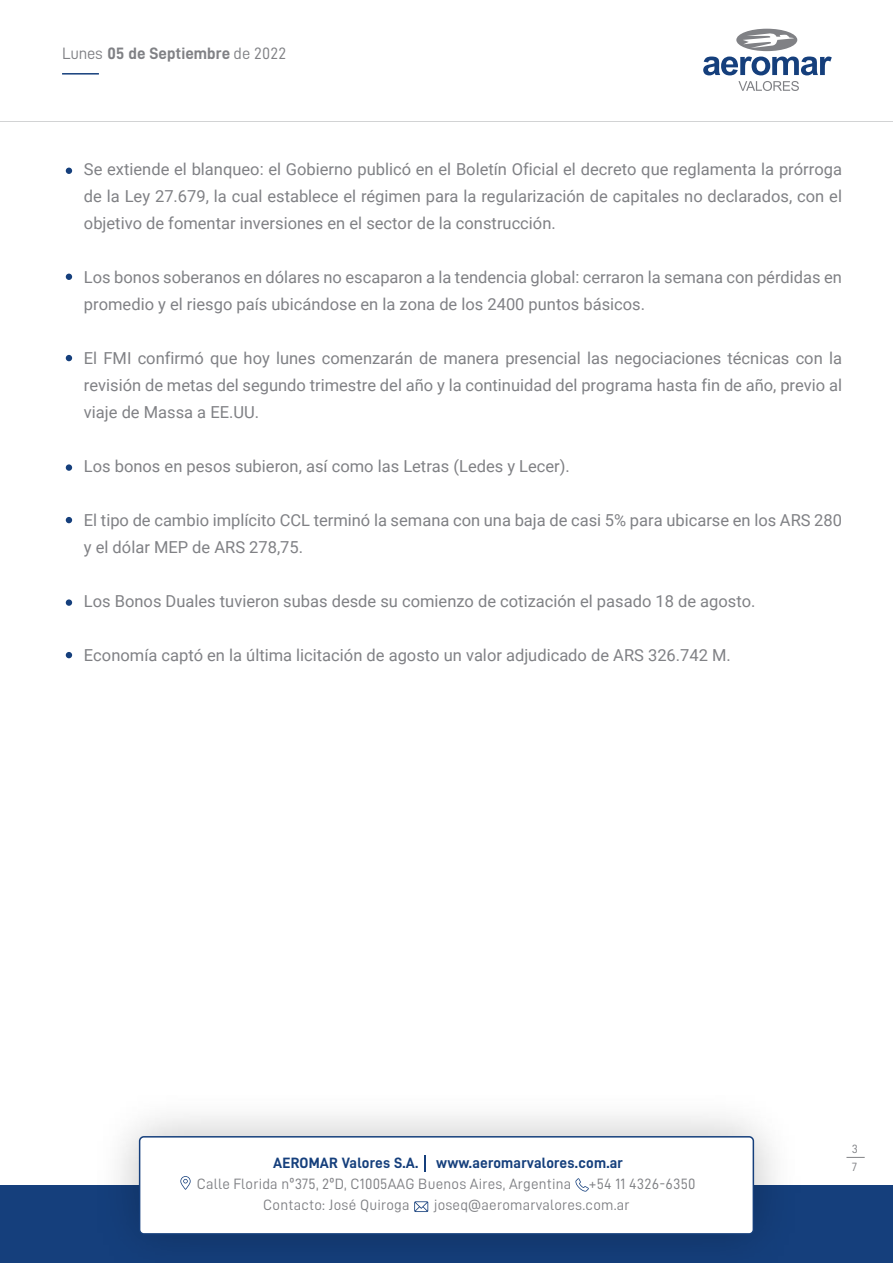
<style>
.page{position:relative;width:893px;height:1263px;background:#fff}
.page>*{position:absolute;margin:0;border:0;box-sizing:border-box;transform-origin:0 0}
.t1{font:16.5px/27px "Roboto";color:#808185;text-align:justify}
.t2{font:16.5px "D DIN Bold";color:#808185}
.t3{font:15px/21px "D DIN";letter-spacing:.015em;color:#808185}
.t4{font:15px "D DIN Bold";letter-spacing:.015em;color:#153f7c}
.t5{font:12px "D DIN";color:#808185}
.s1{font-family:"D DIN"}
</style>
<div class="page">
<svg style="left:846px;top:1157px;width:19px;height:1px"></svg>
<div style="left:0;top:1185px;width:893px;height:78px;background:#153f7c"></div>
<div style="left:140px;top:1137px;width:613px;height:97px;background:#fff;border-radius:4px"></div>
<div style="left:139px;top:1136px;width:615px;height:98px;border:2px solid #153f7c;border-radius:4px"></div>
<svg style="left:425px;top:1155px;width:1px;height:17px"></svg>
<svg style="left:414px;top:1201px;width:14px;height:11px"></svg>
<svg style="left:575px;top:1178px;width:14px;height:13px"></svg>
<svg style="left:180px;top:1176px;width:11px;height:14px"></svg>
<hr style="left:0;top:121px;width:893px;height:1px;background:#808185">
<svg style="left:703px;top:57px;width:129px;height:18px"></svg>
<svg style="left:738px;top:81px;width:61px;height:10px"></svg>
<div style="left:736px;top:29px;width:61px;height:22px;background:#808185;border-radius:50%"></div>
<svg style="left:743px;top:33px;width:51px;height:15px"></svg>
<hr style="left:62px;top:73px;width:37px;height:2px;background:#153f7c">
<svg style="left:66px;top:168px;width:6px;height:6px"></svg>
<svg style="left:66px;top:355px;width:6px;height:6px"></svg>
<div style="left:66px;top:464px;width:6px;height:7px;background:#153f7c;border-radius:50%"></div>
<svg style="left:66px;top:517px;width:6px;height:6px"></svg>
<div style="left:66px;top:599px;width:6px;height:7px;background:#153f7c;border-radius:50%"></div>
<svg style="left:66px;top:652px;width:6px;height:6px"></svg>
<svg style="left:66px;top:274px;width:6px;height:6px"></svg>
<p class="t2" style="left:62px;top:45px;width:225px"><span class="s1">Lunes</span> 05 de Septiembre <span class="s1">de 2022</span></p>
<p class="t1" style="left:84px;top:155px;width:760px">Se extiende el blanqueo: el Gobierno publicó en el Boletín Oficial el decreto que reglamenta la prórroga de la Ley 27.679, la cual establece el régimen para la regularización de capitales no declarados, con el objetivo de fomentar inversiones en el sector de la construcción.</p>
<p class="t1" style="left:84px;top:263px;width:760px">Los bonos soberanos en dólares no escaparon a la tendencia global: cerraron la semana con pérdidas en promedio y el riesgo país ubicándose en la zona de los 2400 puntos básicos.</p>
<p class="t1" style="left:84px;top:344px;width:760px">El FMI confirmó que hoy lunes comenzarán de manera presencial las negociaciones técnicas con la revisión de metas del segundo trimestre del año y la continuidad del programa hasta fin de año, previo al viaje de Massa a EE.UU.</p>
<p class="t1" style="left:84px;top:452px;width:487px">Los bonos en pesos subieron, así como las Letras (Ledes y Lecer).</p>
<p class="t1" style="left:84px;top:506px;width:760px">El tipo de cambio implícito CCL terminó la semana con una baja de casi 5% para ubicarse en los ARS 280 y el dólar MEP de ARS 278,75.</p>
<p class="t1" style="left:84px;top:587px;width:673px">Los Bonos Duales tuvieron subas desde su comienzo de cotización el pasado 18 de agosto.</p>
<p class="t1" style="left:84px;top:641px;width:648px">Economía captó en la última licitación de agosto un valor adjudicado de ARS 326.742 M.</p>
<p class="t5" style="left:852px;top:1142px;width:8px">3</p>
<p class="t4" style="left:273px;top:1154px;width:351px">AEROMAR Valores S.A. www.aeromarvalores.com.ar</p>
<p class="t5" style="left:852px;top:1160px;width:7px">7</p>
<p class="t3" style="left:263px;top:1173px;width:434px;text-indent:-66px">Calle Florida nº375, 2ºD, C1005AAG Buenos Aires, Argentina +54 11 4326-6350<br>Contacto: José Quiroga</p>
<p class="t3" style="left:434px;top:1194px;width:197px">joseq@aeromarvalores.com.ar</p>
</div>
